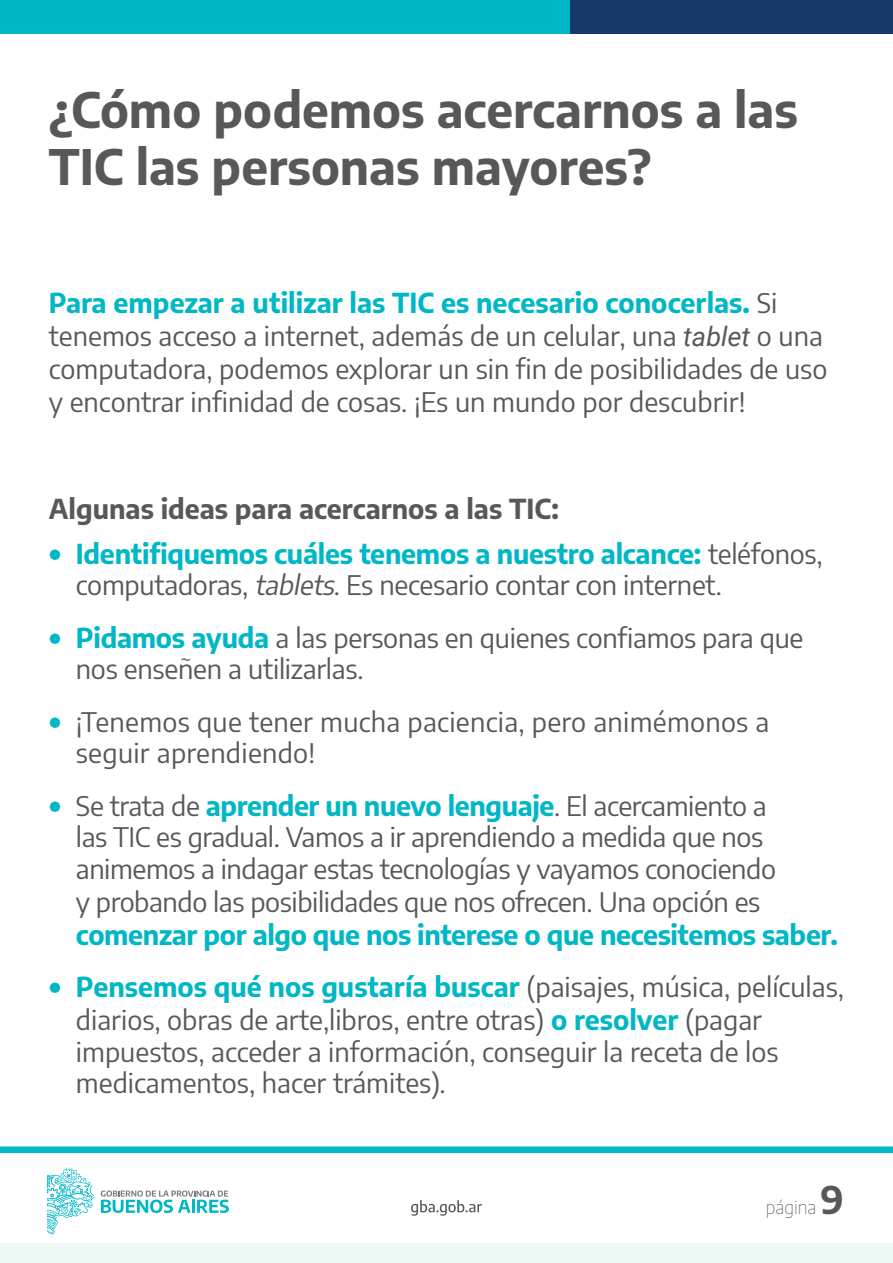
<style>
.page{position:relative;width:893px;height:1263px;background:#fff}
.page>*{position:absolute;margin:0;border:0;box-sizing:border-box;transform-origin:0 0}
.t1{font:700 48px/57px "Encode Sans";color:#57585a}
.t2{font:27px/32.2px "Encode Sans";letter-spacing:-.005em;color:#57585a}
.t3{font:700 27px "Encode Sans";color:#57585a}
.t4{font:100 18px "Encode Sans";color:#57585a}
.s1{font-weight:700;color:#00b7c5}
.s2{font-family:"Roboto";font-style:italic}
.s3{font-weight:700;font-size:33px;color:#00b7c5}
.s4{font-style:italic}
.s5{font-weight:700;font-size:37.5px}
</style>
<div class="page">
<div style="left:570px;top:0;width:323px;height:33px;background:#17396a"></div>
<div style="left:0;top:0;width:570px;height:33px;background:#00b7c5"></div>
<svg style="left:0;top:1146px;width:893px;height:67px"></svg>
<svg style="left:101px;top:1190px;width:128px;height:23px"></svg>
<svg style="left:47px;top:1168px;width:47px;height:67px"></svg>
<svg style="left:411px;top:1200px;width:71px;height:16px"></svg>
<div style="left:0;top:1243px;width:893px;height:20px;background:#eef8f5"></div>
<p class="t1" style="left:49px;top:79px;width:751px">¿Cómo podemos acercarnos a las<br>TIC las personas mayores?</p>
<p class="t2" style="left:49px;top:285px;width:780px;line-height:33px"><span class="s1">Para empezar a utilizar las TIC es necesario conocerlas.</span> Si tenemos acceso a internet, además de un celular, una <span class="s2">tablet</span> o una computadora, podemos explorar un sin fin de posibilidades de uso y encontrar infinidad de cosas. ¡Es un mundo por descubrir!</p>
<p class="t3" style="left:49px;top:489px;width:512px">Algunas ideas para acercarnos a las TIC:</p>
<p class="t2" style="left:76px;top:536px;width:748px;line-height:31.5px;text-indent:-27px"><span class="s3">•</span> <span class="s1">Identifiquemos cuáles tenemos a nuestro alcance:</span> teléfonos, computadoras, <span class="s4">tablets</span>. Es necesario contar con internet.</p>
<p class="t2" style="left:76px;top:620px;width:729px;line-height:31.5px;text-indent:-27px"><span class="s3">•</span> <span class="s1">Pidamos ayuda</span> a las personas en quienes confiamos para que nos enseñen a utilizarlas.</p>
<p class="t2" style="left:76px;top:704px;width:695px;line-height:31.5px;text-indent:-27px"><span class="s3">•</span> ¡Tenemos que tener mucha paciencia, pero animémonos a seguir aprendiendo!</p>
<p class="t2" style="left:76px;top:788px;width:763px;text-indent:-27px"><span class="s3">•</span> Se trata de <span class="s1">aprender un nuevo lenguaje</span>. El acercamiento a<br>las TIC es gradual. Vamos a ir aprendiendo a medida que nos animemos a indagar estas tecnologías y vayamos conociendo<br>y probando las posibilidades que nos ofrecen. Una opción es <span class="s1">comenzar por algo que nos interese o que necesitemos saber.</span></p>
<p class="t2" style="left:76px;top:970px;width:770px;text-indent:-27px"><span class="s3">•</span> <span class="s1">Pensemos qué nos gustaría buscar</span> (paisajes, música, películas, diarios, obras de arte,libros, entre otras) <span class="s1">o resolver</span> (pagar impuestos, acceder a información, conseguir la receta de los medicamentos, hacer trámites).</p>
<p class="t4" style="left:766px;top:1195px;width:80px">página <span class="s5">9</span></p>
</div>
